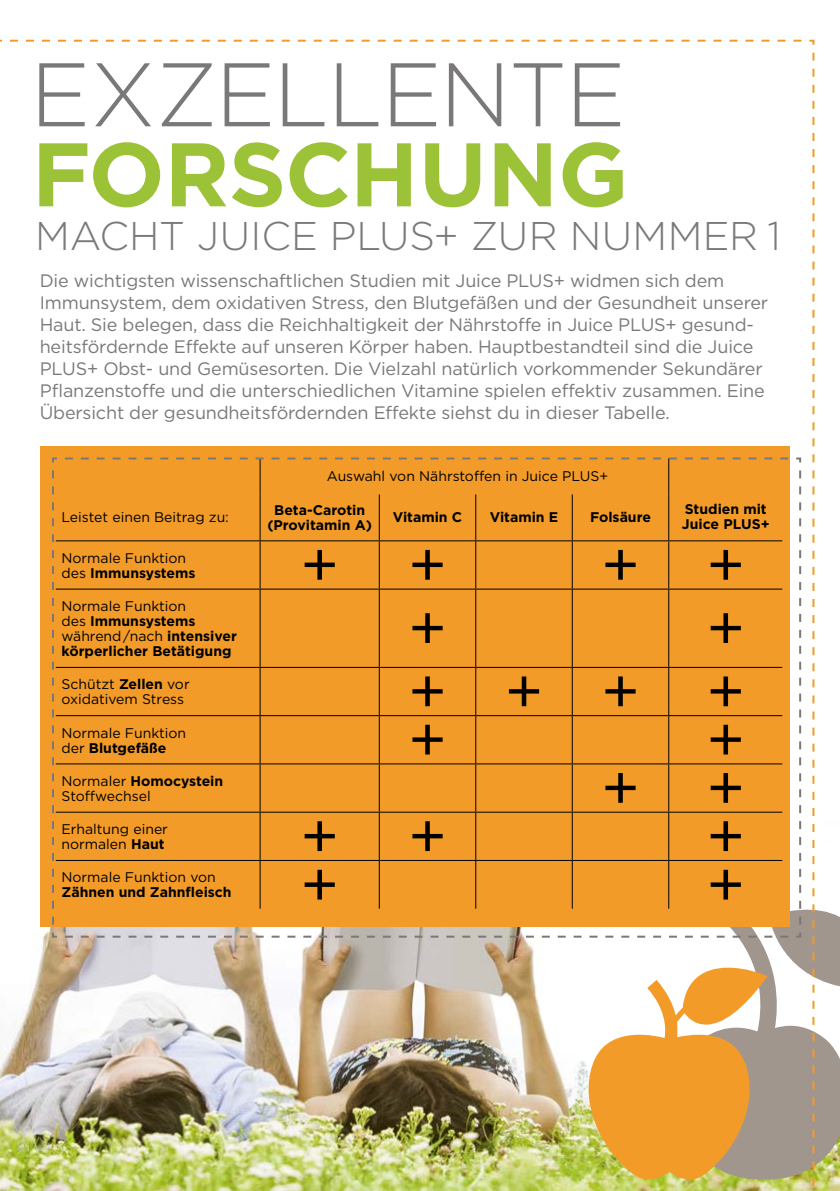
<style>
.page{position:relative;width:840px;height:1191px;background:#fff}
.page>*{position:absolute;margin:0;border:0;box-sizing:border-box;transform-origin:0 0}
.t1{font:300 90px "Gotham";letter-spacing:-.02em;color:#7a7878}
.t2{font:700 90px "Gotham";letter-spacing:-.01em;color:#9cc238}
.t3{font:300 40px "Gotham";color:#7a7878}
.t4{font:18px/22px "Gotham";letter-spacing:-.01em;color:#7a7878}
.t5{font:14px/15px "Gotham";color:#000}
.t6{font:700 14px/15px "Gotham";color:#000}
.s1{font-weight:700}
.s2{font-weight:400}
</style>
<div class="page">
<svg style="left:815px;top:910px;width:24px;height:269px;fill:#a0968e"></svg>
<img style="left:1px;top:39px;width:814px;height:1152px">
<hr style="left:0;top:463px;width:1px;height:728px;background:#a0968e">
<div style="left:41px;top:446px;width:748px;height:480px;background:#f39b29"></div>
<svg style="left:51px;top:456px;width:750px;height:482px"></svg>
<h1 class="t1" style="left:30px;top:38px;width:597px">EXZELLENTE</h1>
<h1 class="t2" style="left:32px;top:115px;width:598px">FORSCHUNG</h1>
<h2 class="t3" style="left:35px;top:211px;width:746px">MACHT JUICE PLUS+ ZUR NUMMER 1</h2>
<p class="t4" style="left:40px;top:270px;width:729px">Die wichtigsten wissenschaftlichen Studien mit Juice PLUS+ widmen sich dem Immunsystem, dem oxidativen Stress, den Blutgefäßen und der Gesundheit unserer Haut. Sie belegen, dass die Reichhaltigkeit der Nährstoffe in Juice PLUS+ gesund&shy;heitsfördernde Effekte auf unseren Körper haben. Hauptbestandteil sind die Juice PLUS+ Obst- und Gemüsesorten. Die Vielzahl natürlich vorkommender Sekundärer Pflanzenstoffe und die unterschiedlichen Vitamine spielen effektiv zusammen. Eine Übersicht der gesundheitsfördernden Effekte siehst du in dieser Tabelle.</p>
<p class="t5" style="left:326px;top:468px;width:283px">Auswahl von Nährstoffen in Juice PLUS+</p>
<p class="t5" style="left:61px;top:509px;width:169px">Leistet einen Beitrag zu:</p>
<p class="t6" style="left:267px;top:502px;width:106px;text-align:center">Beta-Carotin (Provitamin A)</p>
<p class="t6" style="left:392px;top:509px;width:71px">Vitamin C</p>
<p class="t6" style="left:489px;top:509px;width:70px">Vitamin E</p>
<p class="t6" style="left:589px;top:509px;width:62px">Folsäure</p>
<p class="t6" style="left:681px;top:502px;width:89px">Studien mit<br>Juice PLUS+</p>
<p class="t5" style="left:61px;top:550px;width:135px">Normale Funktion des <span class="s1">Immunsystems</span></p>
<p class="t6" style="left:61px;top:598px;width:177px"><span class="s2">Normale Funktion<br>des</span> Immunsystems <span class="s2">während/nach</span> intensiver körperlicher Betätigung</p>
<p class="t5" style="left:61px;top:676px;width:130px">Schützt <span class="s1">Zellen</span> vor oxidativem Stress</p>
<p class="t5" style="left:61px;top:725px;width:126px">Normale Funktion der <span class="s1">Blutgefäße</span></p>
<p class="t5" style="left:61px;top:773px;width:163px">Normaler <span class="s1">Homocystein<br></span>Stoffwechsel</p>
<p class="t5" style="left:61px;top:821px;width:108px">Erhaltung einer normalen <span class="s1">Haut</span></p>
<p class="t5" style="left:61px;top:869px;width:156px">Normale Funktion von</p>
<p class="t6" style="left:61px;top:884px;width:172px">Zähnen und Zahnfleisch</p>
</div>
